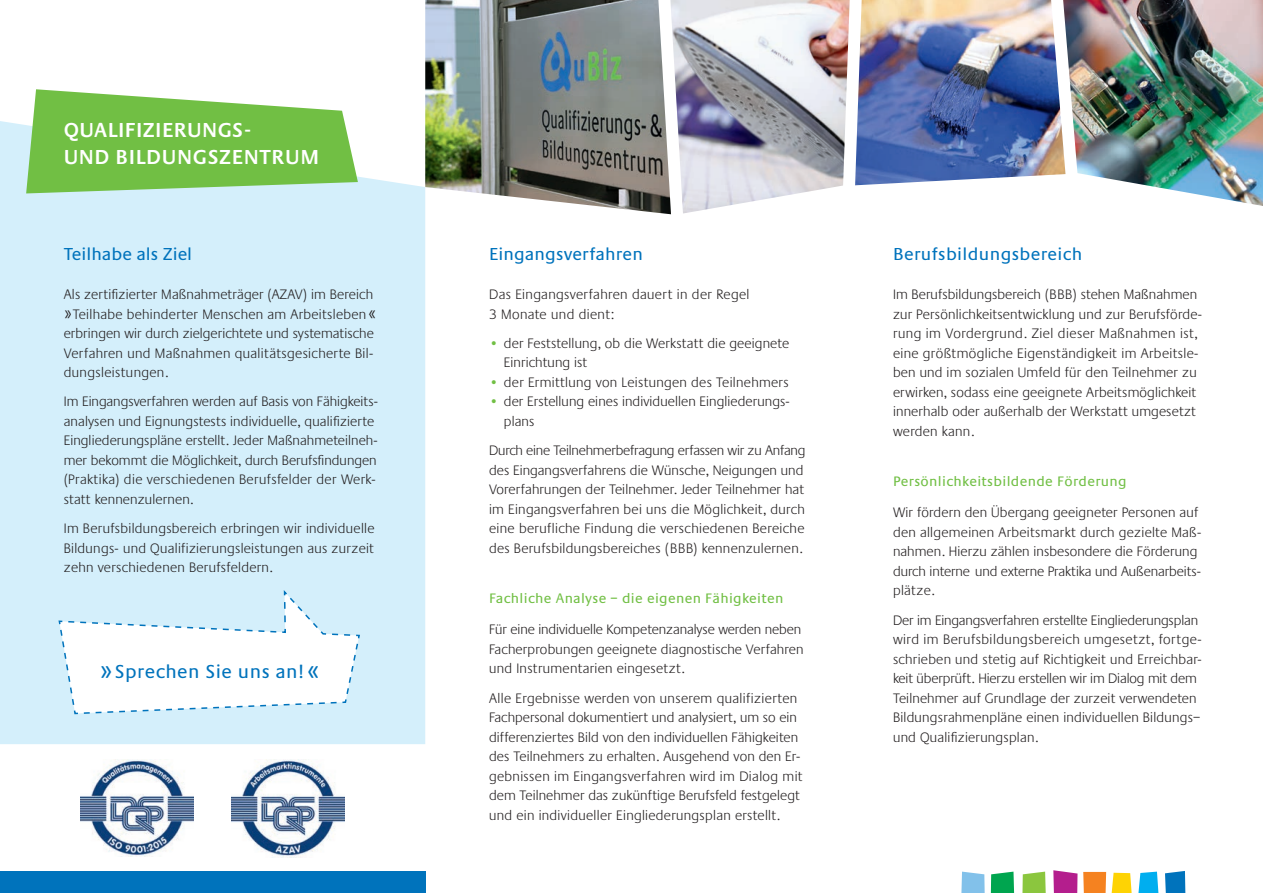
<style>
.page{position:relative;width:1263px;height:893px;background:#fff}
.page>*{position:absolute;margin:0;border:0;box-sizing:border-box;transform-origin:0 0}
.t1{font:600 21px/27px "Praxis EF";letter-spacing:.02em;color:#fff}
.t2{font:19.5px "Praxis EF";letter-spacing:.025em;color:#0073bc}
.t3{font:18px "Praxis EF";letter-spacing:.01em;color:#0073bc}
.t4{font:300 14.25px/19.5px "Praxis EF";letter-spacing:.015em;color:#231f20}
.t5{font:14.25px "Praxis EF";letter-spacing:.025em;color:#71bf44}
.s1{font-size:18px}
.s2{font-size:27px}
.s3{color:#71bf44}
</style>
<div class="page">
<div style="left:0;top:121px;width:425px;height:623px;background:#d4effb"></div>
<img style="left:81px;top:759px;width:112px;height:97px">
<img style="left:232px;top:759px;width:112px;height:98px">
<div style="left:0;top:872px;width:425px;height:21px;background:#0073bc"></div>
<svg style="left:1022px;top:872px;width:24px;height:21px"></svg>
<svg style="left:1083px;top:872px;width:23px;height:21px"></svg>
<svg style="left:1053px;top:870px;width:24px;height:23px"></svg>
<svg style="left:1112px;top:873px;width:19px;height:20px"></svg>
<svg style="left:1138px;top:872px;width:20px;height:21px"></svg>
<svg style="left:1165px;top:871px;width:20px;height:22px"></svg>
<svg style="left:991px;top:872px;width:23px;height:21px"></svg>
<svg style="left:961px;top:872px;width:24px;height:21px"></svg>
<svg style="left:26px;top:89px;width:332px;height:104px;background:#89ca67"></svg>
<img style="left:425px;top:0;width:226px;height:215px">
<img style="left:690px;top:0;width:146px;height:212px">
<img style="left:869px;top:0;width:170px;height:185px">
<svg style="left:651px;top:0;width:39px;height:215px"></svg>
<img style="left:1039px;top:0;width:224px;height:206px">
<img style="left:836px;top:0;width:33px;height:187px">
<svg style="left:58px;top:588px;width:303px;height:127px"></svg>
<h1 class="t1" style="left:64px;top:117px;width:257px">QUALIFIZIERUNGS-<br>UND BILDUNGSZENTRUM</h1>
<p class="t3" style="left:64px;top:245px;width:130px">Teilhabe als Ziel</p>
<p class="t4" style="left:64px;top:285px;width:314px">Als zertifizierter Maßnahmeträger (AZAV) im Bereich <span class="s1">»</span>Teilhabe behinderter Menschen am Arbeitsleben<span class="s1">« </span>erbringen wir durch zielgerichtete und systematische Verfahren und Maßnahmen qualitätsgesicherte Bil&shy;dungsleistungen.</p>
<p class="t4" style="left:64px;top:392px;width:316px">Im Eingangsverfahren werden auf Basis von Fähigkeits&shy;analysen und Eignungstests individuelle, qualifizierte Eingliederungspläne erstellt. Jeder Maßnahmeteilneh&shy;mer bekommt die Möglichkeit, durch Berufsfindungen (Praktika) die verschiedenen Berufsfelder der Werk&shy;statt kennenzulernen.</p>
<p class="t4" style="left:64px;top:519px;width:312px;text-align:justify">Im Berufsbildungsbereich erbringen wir individuelle Bildungs- und Qualifizierungsleistungen aus zurzeit zehn verschiedenen Berufsfeldern.</p>
<h2 class="t2" style="left:99px;top:661px;width:222px"><span class="s2">»</span>Sprechen Sie uns an! <span class="s2">«</span></h2>
<p class="t3" style="left:489px;top:245px;width:155px">Eingangsverfahren</p>
<p class="t4" style="left:489px;top:285px;width:262px">Das Eingangsverfahren dauert in der Regel<br>3 Monate und dient:</p>
<p class="t4" style="left:504px;top:334px;width:287px;text-indent:-15px"><span class="s3">•</span> der Feststellung, ob die Werkstatt die geeignete<br>Einrichtung ist</p>
<p class="t4" style="left:489px;top:373px;width:301px"><span class="s3">•</span> der Ermittlung von Leistungen des Teilnehmers</p>
<p class="t4" style="left:504px;top:392px;width:287px;text-indent:-15px"><span class="s3">•</span> der Erstellung eines individuellen Eingliederungs&shy;plans</p>
<p class="t4" style="left:489px;top:441px;width:318px">Durch eine Teilnehmerbefragung erfassen wir zu Anfang des Eingangsverfahrens die Wünsche, Neigungen und Vorerfahrungen der Teilnehmer. Jeder Teilnehmer hat im Eingangsverfahren bei uns die Möglichkeit, durch eine berufliche Findung die verschiedenen Bereiche des Berufsbildungsbereiches (BBB) kennenzulernen.</p>
<p class="t5" style="left:489px;top:590px;width:296px">Fachliche Analyse – die eigenen Fähigkeiten</p>
<p class="t4" style="left:489px;top:620px;width:316px">Für eine individuelle Kompetenzanalyse werden neben<br>Facherprobungen geeignete diagnostische Verfahren und Instrumentarien eingesetzt.</p>
<p class="t4" style="left:489px;top:688px;width:315px">Alle Ergebnisse werden von unserem qualifizierten Fachpersonal dokumentiert und analysiert, um so ein differenziertes Bild von den individuellen Fähigkeiten des Teilnehmers zu erhalten. Ausgehend von den Er&shy;gebnissen im Eingangsverfahren wird im Dialog mit dem Teilnehmer das zukünftige Berufsfeld festgelegt und ein individueller Eingliederungsplan erstellt.</p>
<p class="t3" style="left:893px;top:245px;width:191px">Berufsbildungsbereich</p>
<p class="t4" style="left:893px;top:285px;width:310px">Im Berufsbildungsbereich (BBB) stehen Maßnahmen zur Persönlichkeitsentwicklung und zur Berufsförde&shy;rung im Vordergrund. Ziel dieser Maßnahmen ist, eine größtmögliche Eigenständigkeit im Arbeitsle&shy;ben und im sozialen Umfeld für den Teilnehmer zu erwirken, sodass eine geeignete Arbeitsmöglichkeit innerhalb oder außerhalb der Werkstatt umgesetzt werden kann.</p>
<p class="t5" style="left:893px;top:473px;width:235px">Persönlichkeitsbildende Förderung</p>
<p class="t4" style="left:893px;top:503px;width:310px">Wir fördern den Übergang geeigneter Personen auf den allgemeinen Arbeitsmarkt durch gezielte Maß&shy;nahmen. Hierzu zählen insbesondere die Förderung durch interne und externe Praktika und Außenarbeits&shy;plätze.</p>
<p class="t4" style="left:893px;top:610px;width:310px">Der im Eingangsverfahren erstellte Eingliederungsplan wird im Berufsbildungsbereich umgesetzt, fortge&shy;schrieben und stetig auf Richtigkeit und Erreichbar&shy;keit überprüft. Hierzu erstellen wir im Dialog mit dem Teilnehmer auf Grundlage der zurzeit verwendeten Bildungsrahmenpläne einen individuellen Bildungs– und Qualifizierungsplan.</p>
</div>
